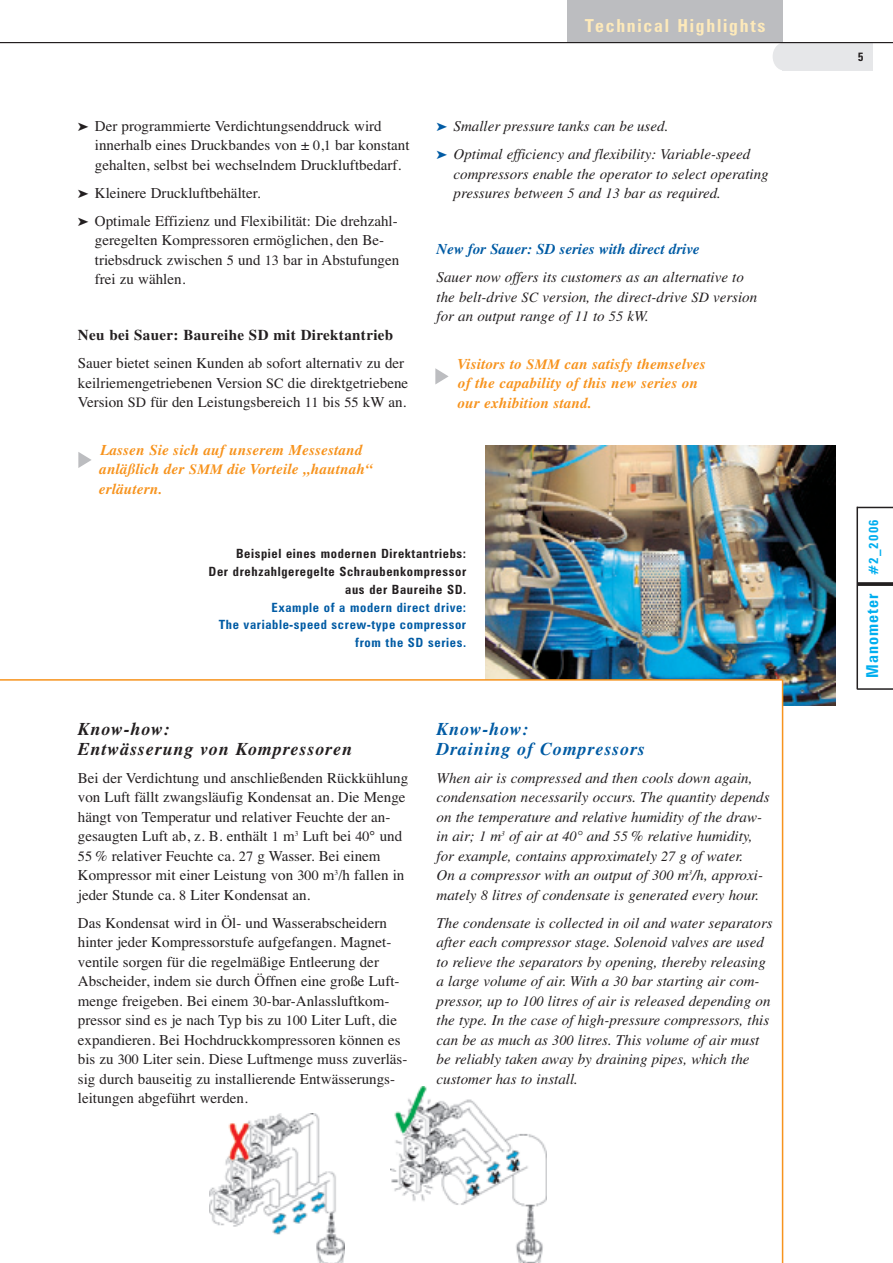
<style>
.page{position:relative;width:893px;height:1263px;background:#fff}
.page>*{position:absolute;margin:0;border:0;box-sizing:border-box;transform-origin:0 0}
.t1{font:italic 700 18px/19.5px "Times";letter-spacing:.05em;color:#231f20}
.t2{font:italic 700 18px/19.5px "Times";letter-spacing:.05em;color:#015ba4}
.t3{font:700 condensed 18px "Zurich BT";letter-spacing:.1em;color:#feeaba}
.t4{font:700 condensed 16.35px "Zurich BT";letter-spacing:.06em;color:#00aeef}
.t5{font:15px/19.5px "Times";color:#231f20}
.t6{font:italic 15px/19.5px "Times";color:#231f20}
.t7{font:italic 700 15px/19.5px "Times";letter-spacing:.015em;color:#f7931d}
.t8{font:700 15px "Times";letter-spacing:.025em;color:#231f20}
.t9{font:italic 700 15px "Times";color:#015ba4}
.t10{font:700 condensed 12.75px/17.7px "Zurich BT";letter-spacing:.05em;color:#231f20;text-align:right}
.t11{font:700 condensed 12.75px/17.7px "Zurich BT";letter-spacing:.05em;color:#015ba4;text-align:right}
.t12{font:700 condensed 12px "Zurich BT";color:#231f20}
.s1{font-size:14.25px}
.s2{color:#015ba4}
.s3{font-size:13.05px}
</style>
<div class="page">
<img style="left:209px;top:1113px;width:135px;height:150px">
<img style="left:390px;top:1087px;width:156px;height:176px">
<img style="left:485px;top:446px;width:350px;height:260px">
<div style="left:475px;top:680px;width:307px;height:28px;background:#fff"></div>
<div style="left:782px;top:43px;width:91px;height:27px;background:#e6e7e9"></div>
<div style="left:772px;top:43px;width:23px;height:27px;background:#e6e7e9;border-radius:50%"></div>
<svg style="left:858px;top:582px;width:34px;height:4px"></svg>
<hr style="left:857px;top:688px;width:35px;height:2px;background:#231f20">
<hr style="left:857px;top:507px;width:35px;height:1px;background:#231f20">
<hr style="left:856px;top:507px;width:2px;height:182px;background:#231f20">
<div style="left:567px;top:0;width:216px;height:43px;background:#bcbdc0"></div>
<hr style="left:0;top:42px;width:892px;height:1px;background:#231f20">
<hr style="left:0;top:679px;width:782px;height:2px;background:#f7931d">
<hr style="left:781px;top:680px;width:2px;height:583px;background:#f7931d">
<svg style="left:78px;top:452px;width:14px;height:16px"></svg>
<svg style="left:435px;top:368px;width:13px;height:17px"></svg>
<p class="t3" style="left:584px;top:19px;width:182px">Technical Highlights</p>
<p class="t5" style="left:95px;top:118px;width:316px;text-indent:-17px">➤ Der programmierte Verdichtungsenddruck wird innerhalb eines Druckbandes von ± <span class="s1">0,1</span> bar konstant gehalten, selbst bei wechselndem Druckluftbedarf.</p>
<p class="t5" style="left:78px;top:180px;width:321px;line-height:28px">➤ Kleinere Druckluftbehälter.<br>➤ Optimale Effizienz und Flexibilität: Die drehzahl-</p>
<p class="t5" style="left:95px;top:232px;width:306px">geregelten Kompressoren ermöglichen, den Be&shy;triebsdruck zwischen <span class="s1">5</span> und <span class="s1">13</span> bar in Abstufungen frei zu wählen.</p>
<p class="t8" style="left:78px;top:330px;width:317px">Neu bei Sauer: Baureihe SD mit Direktantrieb</p>
<p class="t5" style="left:78px;top:355px;width:332px">Sauer bietet seinen Kunden ab sofort alternativ zu der keilriemengetriebenen Version <span class="s1">SC</span> die direktgetriebene<br>Version <span class="s1">SD</span> für den Leistungsbereich <span class="s1">11</span> bis <span class="s1">55</span> kW an.</p>
<p class="t7" style="left:99px;top:441px;width:275px">Lassen Sie sich auf unserem Messestand anläßlich der <span class="s1">SMM</span> die Vorteile „hautnah“ erläutern.</p>
<p class="t6" style="left:436px;top:113px;width:315px;line-height:28px"><span class="s2">➤</span> Smaller pressure tanks can be used.<br><span class="s2">➤</span> Optimal efficiency and flexibility: Variable-speed</p>
<p class="t6" style="left:453px;top:165px;width:317px">compressors enable the operator to select operating pressures between <span class="s1">5</span> and <span class="s1">13</span> bar as required.</p>
<p class="t9" style="left:436px;top:244px;width:265px">New for Sauer: SD series with direct drive</p>
<p class="t6" style="left:436px;top:269px;width:322px">Sauer now offers its customers as an alternative to the belt-drive <span class="s1">SC</span> version, the direct-drive <span class="s1">SD</span> version for an output range of <span class="s1">11</span> to <span class="s1">55</span> kW.</p>
<p class="t7" style="left:457px;top:355px;width:250px">Visitors to <span class="s1">SMM</span> can satisfy themselves of the capability of this new series on our exhibition stand.</p>
<p class="t10" style="left:209px;top:546px;width:259px">Beispiel eines modernen Direktantriebs:<br>Der drehzahlgeregelte Schraubenkompressor aus der Baureihe SD.</p>
<p class="t11" style="left:219px;top:599px;width:249px">Example of a modern direct drive:<br>The variable-speed screw-type compressor from the SD series.</p>
<p class="t1" style="left:78px;top:721px;width:276px">Know-how:<br>Entwässerung von Kompressoren</p>
<p class="t5" style="left:78px;top:770px;width:332px">Bei der Verdichtung und anschließenden Rückkühlung von Luft fällt zwangsläufig Kondensat an. Die Menge hängt von Temperatur und relativer Feuchte der an&shy;gesaugten Luft ab, z. B. enthält <span class="s1">1</span> m<sup>3</sup> Luft bei <span class="s1">40</span>° und <span class="s1">55</span> % relativer Feuchte ca. <span class="s1">27</span> g Wasser. Bei einem Kompressor mit einer Leistung von <span class="s1">300</span> m<sup>3</sup>/h fallen in jeder Stunde ca. <span class="s1">8</span> Liter Kondensat an.</p>
<p class="t5" style="left:78px;top:915px;width:331px">Das Kondensat wird in Öl- und Wasserabscheidern hinter jeder Kompressorstufe aufgefangen. Magnet&shy;ventile sorgen für die regelmäßige Entleerung der Abscheider, indem sie durch Öffnen eine große Luft&shy;menge freigeben. Bei einem <span class="s1">30</span>-bar-Anlassluftkom&shy;pressor sind es je nach Typ bis zu <span class="s1">100</span> Liter Luft, die expandieren. Bei Hochdruckkompressoren können es bis zu <span class="s1">300</span> Liter sein. Diese Luftmenge muss zuverläs&shy;sig durch bauseitig zu installierende Entwässerungs&shy;leitungen abgeführt werden.</p>
<p class="t2" style="left:436px;top:721px;width:210px">Know-how:<br>Draining of Compressors</p>
<p class="t6" style="left:436px;top:769px;width:334px">When air is compressed and then cools down again, condensation necessarily occurs. The quantity depends on the temperature and relative humidity of the draw&shy;in air; <span class="s1">1</span> m<sup>3</sup> of air at <span class="s1">40</span>° and <span class="s1">55</span> % relative humidity, for example, contains approximately <span class="s1">27</span> g of water.<br>On a compressor with an output of <span class="s1">300</span> m<sup>3</sup>/h, approxi&shy;mately <span class="s1">8</span> litres of condensate is generated every hour.</p>
<p class="t6" style="left:436px;top:914px;width:337px">The condensate is collected in oil and water separators after each compressor stage. Solenoid valves are used to relieve the separators by opening, thereby releasing a large volume of air. With a <span class="s1">30</span> bar starting air com&shy;pressor, up to <span class="s1">100</span> litres of air is released depending on the type. In the case of high-pressure compressors, this can be as much as <span class="s1">300</span> litres. This volume of air must be reliably taken away by draining pipes, which the customer has to install.</p>
<p class="t12" style="left:857px;top:52px;width:7px">5</p>
<p class="t4" style="left:866px;top:678px;width:160px;rotate:-90deg">Manometer <span class="s3">#2_2006</span></p>
</div>
